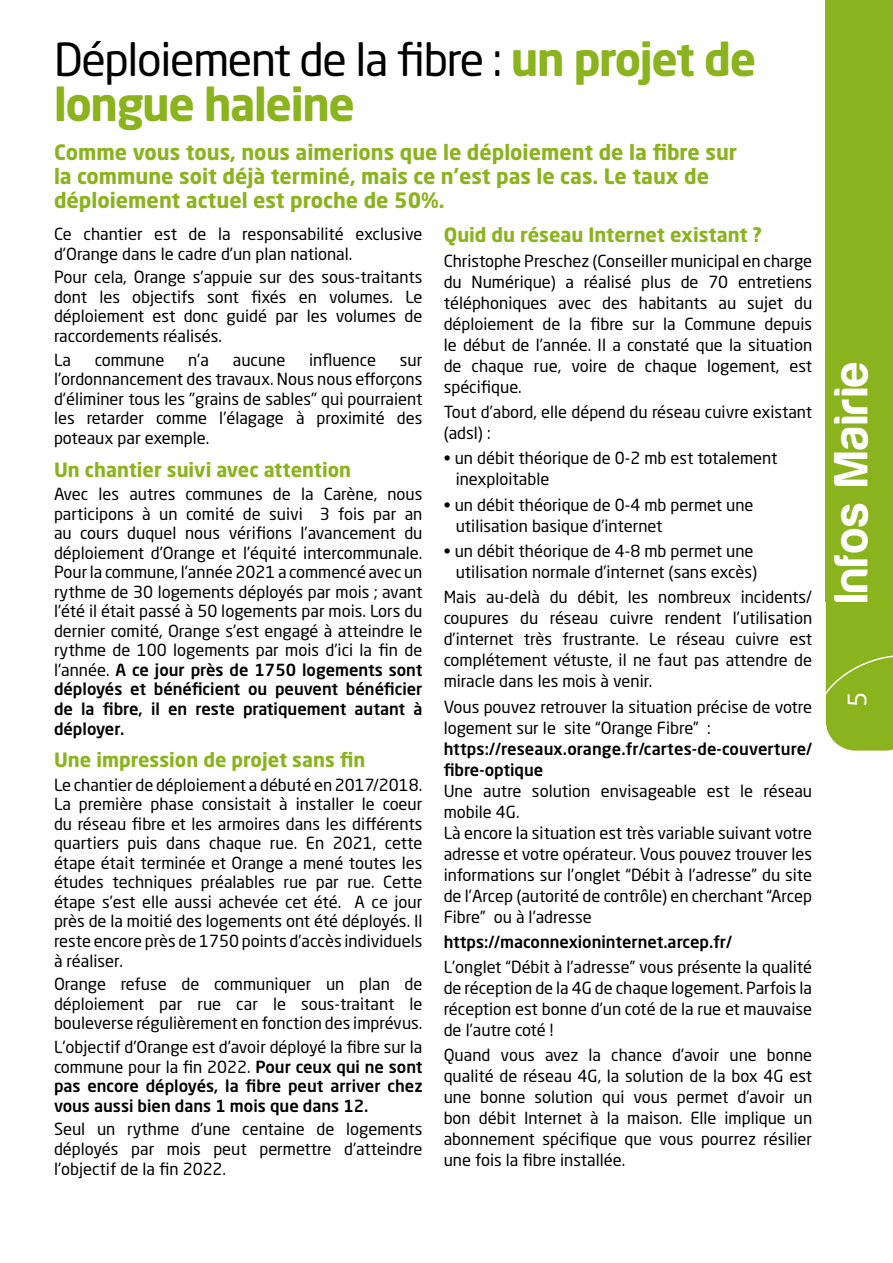
<style>
.page{position:relative;width:893px;height:1263px;background:#fff}
.page>*{position:absolute;margin:0;border:0;box-sizing:border-box;transform-origin:0 0}
.t1{font:49.5px "Harabara";letter-spacing:.05em;color:#fff}
.t2{font:700 45px/45px "Neo Sans Std";letter-spacing:-.03em;color:#8ab31d}
.t3{font:25.2px "Neo Sans Std";color:#fff}
.t4{font:700 21px/24px "Neo Sans Std";color:#8ab31d}
.t5{font:700 19.5px "Neo Sans Std";color:#8ab31d}
.t6{font:16.5px/21px "Neo Sans Std";color:#000;text-align:justify}
.t7{font:500 16.5px/19.5px "Neo Sans Std";color:#000;text-align:justify}
.s1{font-weight:400;color:#000}
.s2{font-weight:500}
.s3{font-weight:400}
</style>
<div class="page">
<div style="left:826px;top:0;width:67px;height:602px;background:#8ab31d"></div>
<svg style="left:825px;top:404px;width:68px;height:347px"></svg>
<h2 class="t2" style="left:54px;top:35px;width:704px"><span class="s1">Déploiement de la fibre :</span> un projet de longue haleine</h2>
<p class="t4" style="left:54px;top:140px;width:685px">Comme vous tous, nous aimerions que le déploiement de la fibre sur la commune soit déjà terminé, mais ce n'est pas le cas. Le taux de déploiement actuel est proche de 50%.</p>
<p class="t6" style="left:54px;top:224px;width:370px;line-height:19.5px">Ce chantier est de la responsabilité exclusive d'Orange dans le cadre d'un plan national.</p>
<p class="t6" style="left:54px;top:267px;width:370px;line-height:19.5px">Pour cela, Orange s'appuie sur des sous-traitants dont les objectifs sont fixés en volumes. Le déploiement est donc guidé par les volumes de raccordements réalisés.</p>
<p class="t6" style="left:54px;top:349px;width:19px">La</p>
<p class="t6" style="left:95px;top:349px;width:71px">commune</p>
<p class="t6" style="left:188px;top:349px;width:22px">n'a</p>
<p class="t6" style="left:233px;top:349px;width:54px">aucune</p>
<p class="t6" style="left:309px;top:349px;width:69px">influence</p>
<p class="t5" style="left:444px;top:222px;width:320px">Quid du réseau Internet existant ?</p>
<p class="t6" style="left:444px;top:250px;width:370px">Christophe Preschez (Conseiller municipal en charge du Numérique) a réalisé plus de 70 entretiens téléphoniques avec des habitants au sujet du déploiement de la fibre sur la Commune depuis le début de l’année. Il a constaté que la situation de chaque rue, voire de chaque logement, est spécifique.</p>
<p class="t6" style="left:444px;top:401px;width:370px">Tout d’abord, elle dépend du réseau cuivre existant (adsl) :</p>
<p class="t6" style="left:456px;top:448px;width:323px;text-indent:-12px">• un débit théorique de 0-2 mb est totalement inexploitable</p>
<p class="t6" style="left:456px;top:494px;width:299px;text-indent:-12px">• un débit théorique de 0-4 mb permet une utilisation basique d’internet</p>
<p class="t6" style="left:444px;top:540px;width:315px;text-align:right">• un débit théorique de 4-8 mb permet une utilisation normale d’internet (sans excès)</p>
<p class="t6" style="left:444px;top:586px;width:370px">Mais au-delà du débit, les nombreux incidents/ coupures du réseau cuivre rendent l’utilisation d’internet très frustrante. Le réseau cuivre est complétement vétuste, il ne faut pas attendre de miracle dans les mois à venir.</p>
<p class="t6" style="left:444px;top:696px;width:370px">Vous pouvez retrouver la situation précise de votre logement sur le site “Orange Fibre” :</p>
<p class="t7" style="left:444px;top:737px;width:370px;line-height:21px">https://reseaux.orange.fr/cartes-de-couverture/ fibre-optique</p>
<p class="t6" style="left:444px;top:780px;width:370px;text-align:left">Une autre solution envisageable est le réseau mobile 4G.<br>Là encore la situation est très variable suivant votre adresse et votre opérateur. Vous pouvez trouver les informations sur l’onglet “Débit à l’adresse” du site de l’Arcep (autorité de contrôle) en cherchant “Arcep Fibre” ou à l’adresse</p>
<p class="t7" style="left:444px;top:931px;width:290px">https://maconnexioninternet.arcep.fr/</p>
<p class="t6" style="left:444px;top:956px;width:370px">L’onglet “Débit à l’adresse” vous présente la qualité de réception de la 4G de chaque logement. Parfois la réception est bonne d’un coté de la rue et mauvaise de l’autre coté !</p>
<p class="t6" style="left:444px;top:1044px;width:370px">Quand vous avez la chance d’avoir une bonne qualité de réseau 4G, la solution de la box 4G est une bonne solution qui vous permet d’avoir un bon débit Internet à la maison. Elle implique un abonnement spécifique que vous pourrez résilier une fois la fibre installée.</p>
<p class="t6" style="left:54px;top:350px;width:370px;line-height:19.6px;text-indent:346px">sur l'ordonnancement des travaux. Nous nous efforçons d'éliminer tous les "grains de sables" qui pourraient les retarder comme l’élagage à proximité des poteaux par exemple.</p>
<p class="t5" style="left:54px;top:457px;width:299px">Un chantier suivi avec attention</p>
<p class="t6" style="left:54px;top:484px;width:370px;line-height:19.5px">Avec les autres communes de la Carène, nous participons à un comité de suivi 3 fois par an au cours duquel nous vérifions l'avancement du déploiement d'Orange et l’équité intercommunale.<br>Pour la commune, l'année 2021 a commencé avec un rythme de 30 logements déployés par mois ; avant l'été il était passé à 50 logements par mois. Lors du dernier comité, Orange s'est engagé à atteindre le rythme de 100 logements par mois d'ici la fin de l'année. <span class="s2">A ce jour près de 1750 logements sont déployés et bénéficient ou peuvent bénéficier de la fibre, il en reste pratiquement autant à déployer.</span></p>
<p class="t5" style="left:54px;top:747px;width:313px">Une impression de projet sans fin</p>
<p class="t6" style="left:54px;top:775px;width:370px;line-height:19.5px">Le chantier de déploiement a débuté en 2017/2018.<br>La première phase consistait à installer le coeur du réseau fibre et les armoires dans les différents quartiers puis dans chaque rue. En 2021, cette étape était terminée et Orange a mené toutes les études techniques préalables rue par rue. Cette étape s’est elle aussi achevée cet été. A ce jour près de la moitié des logements ont été déployés. Il reste encore près de 1750 points d’accès individuels à réaliser.</p>
<p class="t6" style="left:54px;top:974px;width:370px;line-height:19.5px">Orange refuse de communiquer un plan de déploiement par rue car le sous-traitant le bouleverse régulièrement en fonction des imprévus.</p>
<p class="t7" style="left:54px;top:1037px;width:370px"><span class="s3">L'objectif d'Orange est d'avoir déployé la fibre sur la commune pour la fin 2022.</span> Pour ceux qui ne sont pas encore déployés, la fibre peut arriver chez vous aussi bien dans 1 mois que dans 12.</p>
<p class="t6" style="left:54px;top:1119px;width:370px;line-height:19.8px">Seul un rythme d'une centaine de logements déployés par mois peut permettre d'atteindre l'objectif de la fin 2022.</p>
<h1 class="t1" style="left:825px;top:602px;width:242px;rotate:-90deg">Infos Mairie</h1>
<h3 class="t3" style="left:842px;top:707px;width:17px;rotate:-90deg">5</h3>
</div>
